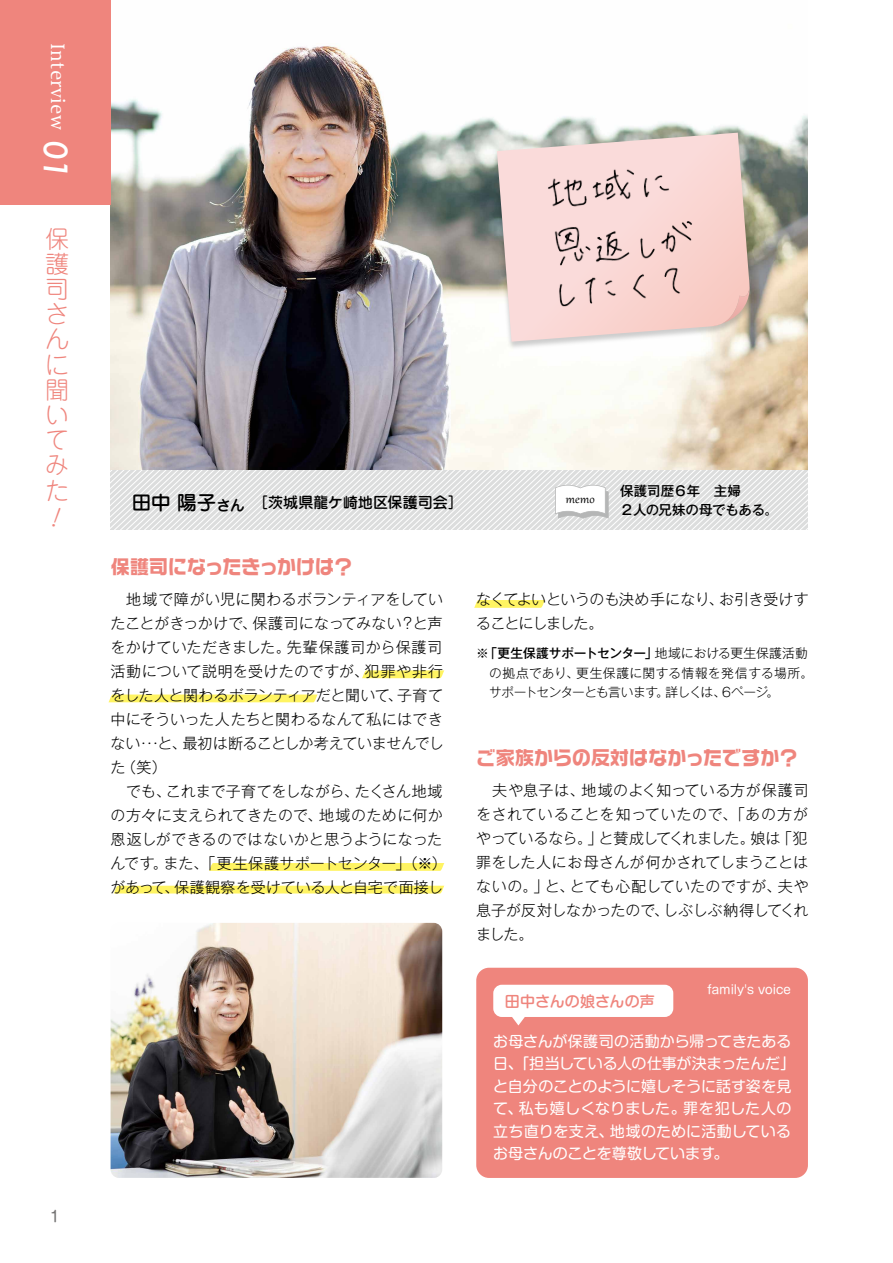
<style>
.page{position:relative;width:893px;height:1263px;background:#fff}
.page>*{position:absolute;margin:0;border:0;box-sizing:border-box;transform-origin:0 0}
.t1{font:300 24px/25.2px "Jun 101 Pro";color:#ef857d;text-align:justify}
.t2{font:19.5px "True Logo G Extra RKSJ H";letter-spacing:-.03em;color:#ef857d}
.t3{font:18px "Hiragino UD Serif Std W4";letter-spacing:.025em;color:#fff}
.t4{font:300 15px/24px "Gothic MB101 Pr 5";letter-spacing:.005em;color:#000}
.t5{font:15px/22.5px "Shin M Go Pro";color:#fff}
.t6{font:300 15px/24px "Gothic MB101 Pr 5";letter-spacing:-.035em;color:#000}
.t7{font:500 15px "Jun 34 Pro";color:#000}
.t8{font:500 15px "Shin M Go Pro";color:#ef857d}
.t9{font:15px "Gabriola";color:#000}
.t10{font:15px "Shin M Go Pro";color:#727171}
.t11{font:500 13.5px "Gothic MB101 Pr 5";letter-spacing:-.02em;color:#000}
.t12{font:500 13.5px "Gothic MB101 Pr 5";color:#000}
.t13{font:300 12.75px/19.5px "Gothic MB101 Pr 5";color:#000}
.t14{font:12px "Shin M Go Pro";letter-spacing:-.005em;color:#fff}
.s1{font-family:"Futura";font-weight:500;font-style:italic;font-size:31.5px}
.s2{font-size:19.5px}
.s3{font-weight:500}
</style>
<div class="page">
<svg style="left:108px;top:694px;width:210px;height:8px;background:#fff46f"></svg>
<svg style="left:362px;top:670px;width:82px;height:8px"></svg>
<svg style="left:209px;top:863px;width:235px;height:8px;background:#fff467"></svg>
<div style="left:114px;top:886px;width:330px;height:7px;background:#fff462"></div>
<svg style="left:474px;top:600px;width:71px;height:8px"></svg>
<div style="left:476px;top:968px;width:332px;height:210px;background:#ef857d;border-radius:13px"></div>
<img style="left:111px;top:46px;width:697px;height:424px">
<img style="left:111px;top:923px;width:331px;height:255px">
<div style="left:0;top:0;width:111px;height:204px;background:#ef857d"></div>
<svg style="left:493px;top:985px;width:180px;height:40px"></svg>
<svg style="left:111px;top:470px;width:697px;height:60px"></svg>
<img style="left:490px;top:130px;width:266px;height:223px">
<svg style="left:512px;top:133px;width:239px;height:209px;background:#efd3cf"></svg>
<svg style="left:711px;top:282px;width:41px;height:44px;background:#e6bfb4"></svg>
<img style="left:544px;top:161px;width:157px;height:149px">
<p class="t3" style="left:72px;top:43px;width:138px;rotate:90deg">Interview <span class="s1">01</span></p>
<h1 class="t1" style="left:45px;top:223px;width:25px">保護司さんに聞いてみた</h1>
<p class="t10" style="left:50px;top:1204px;width:11px">1</p>
<p class="t12" style="left:620px;top:479px;width:122px">保護司歴６年　主婦</p>
<p class="t7" style="left:132px;top:490px;width:332px"><span class="s2">田中 陽子</span>さん［茨城県龍ケ崎地区保護司会］</p>
<p class="t11" style="left:620px;top:499px;width:159px">２人の兄妹の母でもある。</p>
<p class="t9" style="left:566px;top:489px;width:31px">memo</p>
<h2 class="t2" style="left:111px;top:557px;width:244px">保護司になったきっかけは？</h2>
<p class="t4" style="left:111px;top:586px;width:338px">　地域で障がい児に関わるボランティアをしていたことがきっかけで、保護司になってみない？と声をかけていただきました。先輩保護司から保護司活動について説明を受けたのですが、犯罪や非行をした人と関わるボランティアだと聞いて、子育て中にそういった人たちと関わるなんて私にはできない･･･と、最初は断ることしか考えていませんでした（笑）<br>　でも、これまで子育てをしながら、たくさん地域の方々に支えられてきたので、地域のために何か恩返しができるのではないかと思うようになったんです。また、「更生保護サポートセンター」（※）があって、保護観察を受けている人と自宅で面接し</p>
<p class="t6" style="left:476px;top:586px;width:334px">なくてよいというのも決め手になり、お引き受けすることにしました。</p>
<p class="t13" style="left:489px;top:642px;width:326px;text-indent:-13px">※<span class="s3">「更生保護サポートセンター」</span>地域における更生保護活動の拠点であり、更生保護に関する情報を発信する場所。サポートセンターとも言います。詳しくは、6ページ。</p>
<h2 class="t2" style="left:476px;top:747px;width:323px">ご家族からの反対はなかったですか？</h2>
<p class="t4" style="left:476px;top:777px;width:334px;text-align:justify">　夫や息子は、地域のよく知っている方が保護司をされていることを知っていたので、「あの方がやっているなら。」と賛成してくれました。娘は「犯罪をした人にお母さんが何かされてしまうことはないの。」と、とても心配していたのですが、夫や息子が反対しなかったので、しぶしぶ納得してくれました。</p>
<p class="t8" style="left:505px;top:989px;width:151px">田中さんの娘さんの声</p>
<p class="t14" style="left:707px;top:979px;width:85px">family's voice</p>
<p class="t5" style="left:493px;top:1028px;width:304px">お母さんが保護司の活動から帰ってきたある日、「担当している人の仕事が決まったんだ」と自分のことのように嬉しそうに話す姿を見て、私も嬉しくなりました。罪を犯した人の立ち直りを支え、地域のために活動しているお母さんのことを尊敬しています。</p>
</div>
